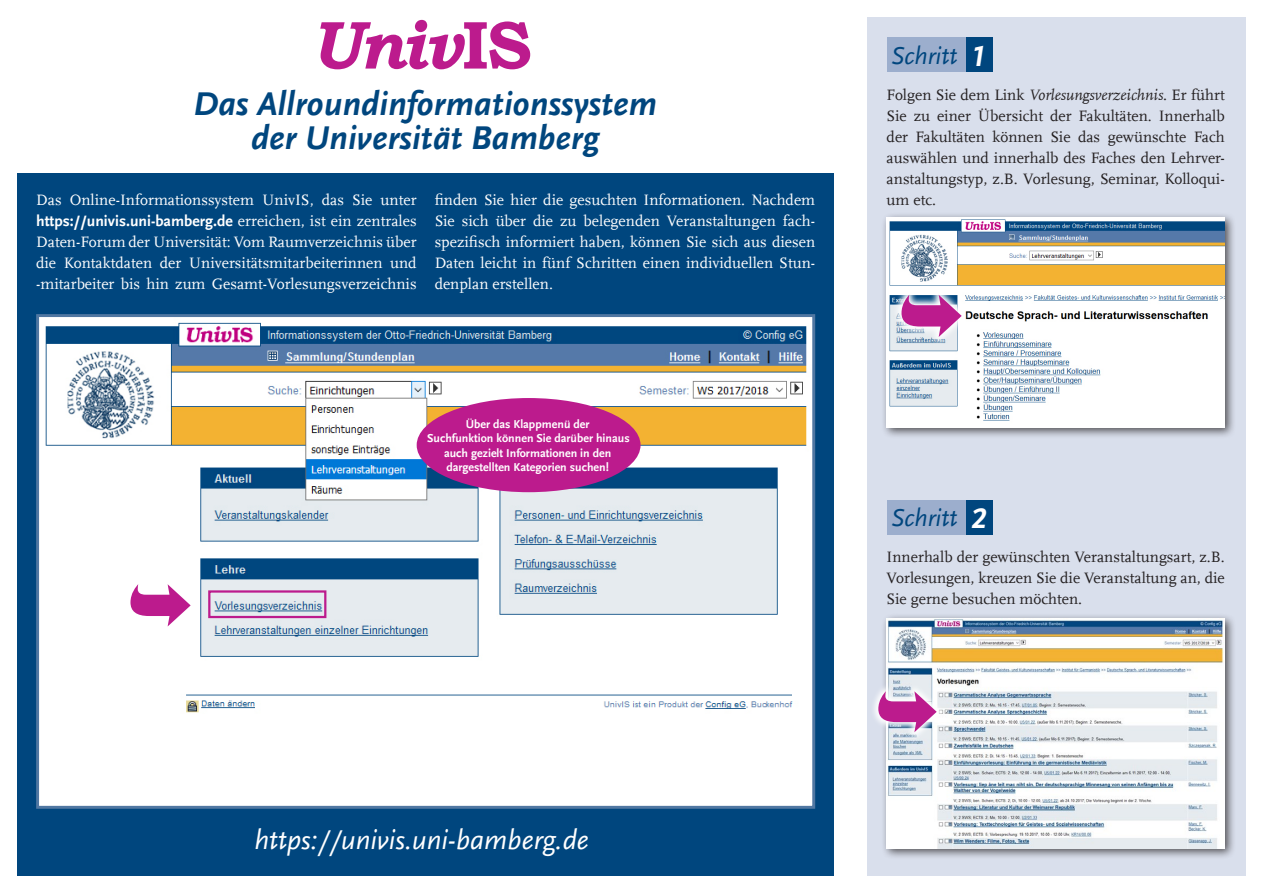
<style>
.page{position:relative;width:1263px;height:893px;background:#fff}
.page>*{position:absolute;margin:0;border:0;box-sizing:border-box;transform-origin:0 0}
.t1{font:italic 700 34.5px/34.5px "UB Scala Sans";color:#00467e;text-align:center}
.t2{font:italic 28.5px "UB Scala Sans";color:#fff}
.t3{font:italic 25.5px "UB Scala Sans";color:#00467e}
.t4{font:15.75px/21px "UB Scala";color:#fff;text-align:justify}
.t5{font:15.75px/21px "UB Scala";color:#231f20;text-align:justify}
.t6{font:700 15.75px "UB Scala Sans";color:#fff}
.t7{font:700 12px/14.4px "UB Scala Sans";color:#fff;text-align:center}
.s1{font-family:"UB Scala";font-weight:400}
.s2{font-weight:700;font-size:30.15px;color:#fff}
.s3{font-style:italic}
</style>
<div class="page">
<div style="left:17px;top:173px;width:816px;height:703px;background:#00467e"></div>
<div style="left:867px;top:17px;width:379px;height:859px;background:#d9dfec"></div>
<svg style="left:320px;top:20px;width:210px;height:49px"></svg>
<svg style="left:36px;top:314px;width:780px;height:495px;background:#d6dde0"></svg>
<div style="left:887px;top:38px;width:79px;height:34px;background:#9caecd"></div>
<div style="left:966px;top:38px;width:27px;height:34px;background:#00467e"></div>
<div style="left:887px;top:500px;width:79px;height:34px;background:#9caecd"></div>
<div style="left:966px;top:500px;width:27px;height:34px;background:#00467e"></div>
<div style="left:881px;top:212px;width:355px;height:227px;background:#231f20;opacity:.75"></div>
<img style="left:887px;top:218px;width:338px;height:209px">
<div style="left:881px;top:613px;width:355px;height:247px;background:#231f20;opacity:.75"></div>
<img style="left:887px;top:619px;width:338px;height:229px">
<div style="left:208px;top:590px;width:118px;height:28px;border:2px solid #bc1b8d"></div>
<div style="left:417px;top:398px;width:223px;height:94px;background:#bc1b8d;border-radius:50%"></div>
<svg style="left:892px;top:286px;width:78px;height:59px;fill:#fefefe"></svg>
<svg style="left:901px;top:295px;width:61px;height:42px;background:#be77b6"></svg>
<svg style="left:874px;top:683px;width:71px;height:57px"></svg>
<svg style="left:878px;top:691px;width:59px;height:41px"></svg>
<div style="left:121px;top:576px;width:78px;height:59px;background:#fff"></div>
<svg style="left:130px;top:584px;width:61px;height:42px"></svg>
<h1 class="t1" style="left:194px;top:86px;width:465px">Das Allroundinformationssystem der Universität Bamberg</h1>
<p class="t4" style="left:36px;top:189px;width:382px">Das Online-Informationssystem UnivIS, das Sie unter</p>
<p class="t6" style="left:36px;top:212px;width:382px">https://univis.uni-bamberg.de <span class="s1">erreichen, ist ein zentrales</span></p>
<p class="t4" style="left:36px;top:231px;width:382px">Daten-Forum der Universität: Vom Raumverzeichnis über die Kontaktdaten der Universitätsmitarbeiterinnen und -mitarbeiter bis hin zum Gesamt-Vorlesungsverzeichnis</p>
<p class="t4" style="left:435px;top:189px;width:382px">finden Sie hier die gesuchten Informationen. Nachdem Sie sich über die zu belegenden Veranstaltungen fach&shy;spezifisch informiert haben, können Sie sich aus diesen Daten leicht in fünf Schritten einen individuellen Stun&shy;denplan erstellen.</p>
<p class="t7" style="left:427px;top:417px;width:204px">Über das Klappmenü der<br>Suchfunktion können Sie darüber hinaus auch gezielt Informationen in den dargestellten Kategorien suchen!</p>
<h3 class="t3" style="left:891px;top:41px;width:97px">Schritt <span class="s2">1</span></h3>
<p class="t5" style="left:887px;top:84px;width:340px">Folgen Sie dem Link <span class="s3">Vorlesungsverzeichnis</span>. Er führt Sie zu einer Übersicht der Fakultäten. Innerhalb der Fakultäten können Sie das gewünschte Fach auswählen und innerhalb des Faches den Lehrver&shy;anstaltungstyp, z.B. Vorlesung, Seminar, Kolloqui&shy;um etc.</p>
<h3 class="t3" style="left:891px;top:503px;width:97px">Schritt <span class="s2">2</span></h3>
<p class="t5" style="left:887px;top:546px;width:340px">Innerhalb der gewünschten Veranstaltungsart, z.B.<br>Vorlesungen, kreuzen Sie die Veranstaltung an, die Sie gerne besuchen möchten.</p>
<h2 class="t2" style="left:254px;top:823px;width:336px">https://univis.uni-bamberg.de</h2>
</div>
